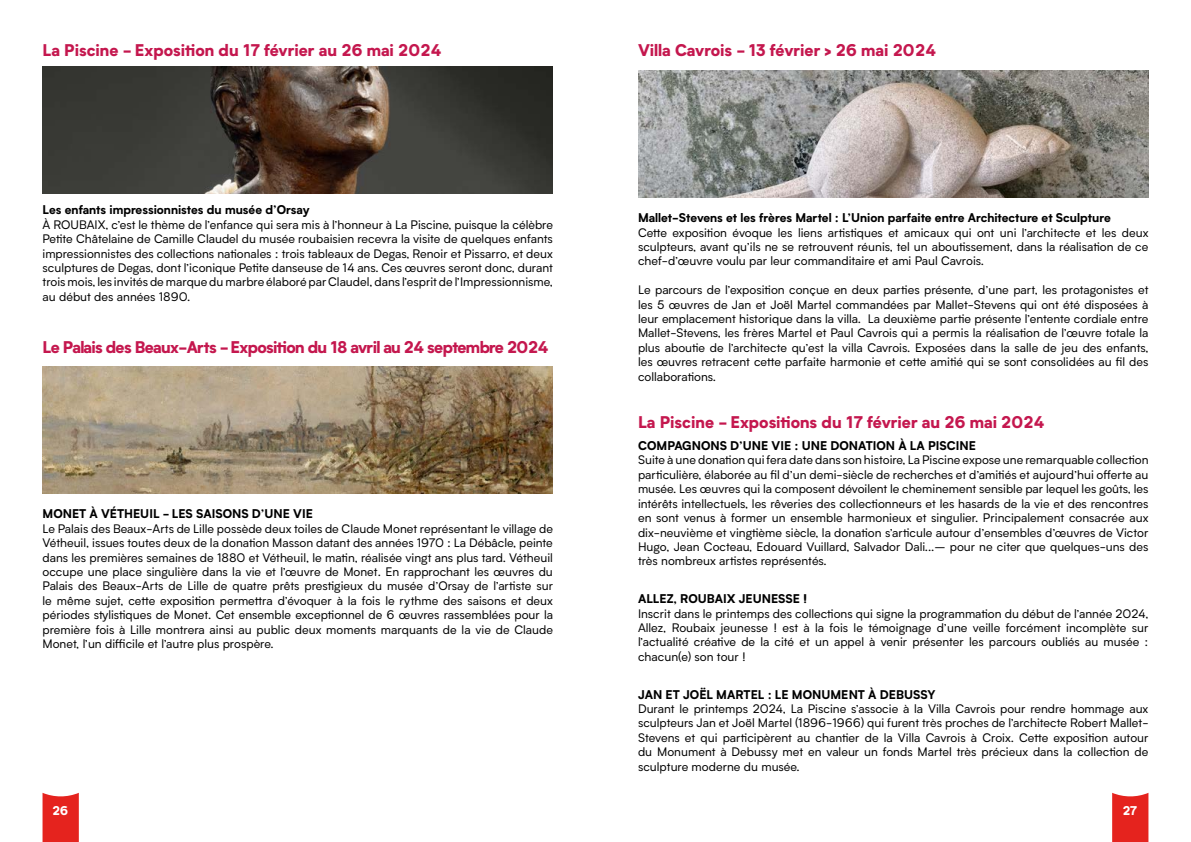
<style>
.page{position:relative;width:1191px;height:842px;background:#fff}
.page>*{position:absolute;margin:0;border:0;box-sizing:border-box;transform-origin:0 0}
.t1{font:900 16px "Biotif";color:#c4174e}
.t2{font:900 16px "Biotif";letter-spacing:-.04em;color:#c4174e}
.t3{font:12px/14.4px "Biotif";color:#000;text-align:justify}
.t4{font:800 12px "Biotif";color:#000}
.t5{font:900 12px "Biotif";color:#fff}
</style>
<div class="page">
<svg style="left:43px;top:793px;width:36px;height:49px;background:#e62d29"></svg>
<svg style="left:1112px;top:793px;width:36px;height:49px;background:#e62d29"></svg>
<img style="left:43px;top:366px;width:510px;height:128px">
<img style="left:638px;top:70px;width:510px;height:128px">
<img style="left:43px;top:66px;width:510px;height:128px">
<h1 class="t1" style="left:43px;top:38px;width:400px">La Piscine - Exposition du 17 février au 26 mai 2024</h1>
<p class="t4" style="left:43px;top:201px;width:269px">Les enfants impressionnistes du musée d’Orsay</p>
<p class="t3" style="left:43px;top:217px;width:512px">À ROUBAIX, c’est le thème de l’enfance qui sera mis à l’honneur à La Piscine, puisque la célèbre Petite Châtelaine de Camille Claudel du musée roubaisien recevra la visite de quelques enfants impressionnistes des collections nationales : trois tableaux de Degas, Renoir et Pissarro, et deux sculptures de Degas, dont l’iconique Petite danseuse de 14 ans. Ces œuvres seront donc, durant trois mois, les invités de marque du marbre élaboré par Claudel, dans l’esprit de l’Impressionnisme, au début des années 1890.</p>
<h1 class="t2" style="left:43px;top:334px;width:507px">Le Palais des Beaux-Arts - Exposition du 18 avril au 24 septembre 2024</h1>
<p class="t4" style="left:43px;top:505px;width:272px">MONET À VÉTHEUIL - LES SAISONS D’UNE VIE</p>
<p class="t3" style="left:43px;top:521px;width:512px">Le Palais des Beaux-Arts de Lille possède deux toiles de Claude Monet représentant le village de Vétheuil, issues toutes deux de la donation Masson datant des années 1970 : La Débâcle, peinte dans les premières semaines de 1880 et Vétheuil, le matin, réalisée vingt ans plus tard. Vétheuil occupe une place singulière dans la vie et l’œuvre de Monet. En rapprochant les œuvres du Palais des Beaux-Arts de Lille de quatre prêts prestigieux du musée d’Orsay de l’artiste sur le même sujet, cette exposition permettra d’évoquer à la fois le rythme des saisons et deux périodes stylistiques de Monet. Cet ensemble exceptionnel de 6 œuvres rassemblées pour la première fois à Lille montrera ainsi au public deux moments marquants de la vie de Claude Monet, l’un difficile et l’autre plus prospère.</p>
<h1 class="t1" style="left:638px;top:38px;width:299px">Villa Cavrois - 13 février &gt; 26 mai 2024</h1>
<p class="t4" style="left:638px;top:209px;width:474px">Mallet-Stevens et les frères Martel : L’Union parfaite entre Architecture et Sculpture</p>
<p class="t3" style="left:638px;top:225px;width:512px">Cette exposition évoque les liens artistiques et amicaux qui ont uni l’architecte et les deux sculpteurs, avant qu’ils ne se retrouvent réunis, tel un aboutissement, dans la réalisation de ce chef-d’œuvre voulu par leur commanditaire et ami Paul Cavrois.</p>
<p class="t3" style="left:638px;top:282px;width:512px">Le parcours de l’exposition conçue en deux parties présente, d’une part, les protagonistes et les 5 œuvres de Jan et Joël Martel commandées par Mallet-Stevens qui ont été disposées à leur emplacement historique dans la villa. La deuxième partie présente l’entente cordiale entre Mallet-Stevens, les frères Martel et Paul Cavrois qui a permis la réalisation de l’œuvre totale la plus aboutie de l’architecte qu’est la villa Cavrois. Exposées dans la salle de jeu des enfants, les œuvres retracent cette parfaite harmonie et cette amitié qui se sont consolidées au fil des collaborations.</p>
<h1 class="t1" style="left:638px;top:410px;width:408px">La Piscine - Expositions du 17 février au 26 mai 2024</h1>
<p class="t4" style="left:638px;top:436px;width:339px">COMPAGNONS D’UNE VIE : UNE DONATION À LA PISCINE</p>
<p class="t3" style="left:638px;top:452px;width:512px">Suite à une donation qui fera date dans son histoire, La Piscine expose une remarquable collection particulière, élaborée au fil d’un demi-siècle de recherches et d’amitiés et aujourd’hui offerte au musée. Les œuvres qui la composent dévoilent le cheminement sensible par lequel les goûts, les intérêts intellectuels, les rêveries des collectionneurs et les hasards de la vie et des rencontres en sont venus à former un ensemble harmonieux et singulier. Principalement consacrée aux dix-neuvième et vingtième siècle, la donation s’articule autour d’ensembles d’œuvres de Victor Hugo, Jean Cocteau, Edouard Vuillard, Salvador Dali...– pour ne citer que quelques-uns des très nombreux artistes représentés.</p>
<p class="t4" style="left:638px;top:590px;width:171px">ALLEZ, ROUBAIX JEUNESSE !</p>
<p class="t3" style="left:638px;top:606px;width:512px">Inscrit dans le printemps des collections qui signe la programmation du début de l’année 2024, Allez, Roubaix jeunesse ! est à la fois le témoignage d’une veille forcément incomplète sur l’actualité créative de la cité et un appel à venir présenter les parcours oubliés au musée : chacun(e) son tour !</p>
<p class="t4" style="left:638px;top:685px;width:299px">JAN ET JOËL MARTEL : LE MONUMENT À DEBUSSY</p>
<p class="t3" style="left:638px;top:701px;width:512px">Durant le printemps 2024, La Piscine s’associe à la Villa Cavrois pour rendre hommage aux sculpteurs Jan et Joël Martel (1896-1966) qui furent très proches de l’architecte Robert Mallet-Stevens et qui participèrent au chantier de la Villa Cavrois à Croix. Cette exposition autour du Monument à Debussy met en valeur un fonds Martel très précieux dans la collection de sculpture moderne du musée.</p>
<p class="t5" style="left:52px;top:802px;width:17px">26</p>
<p class="t5" style="left:1122px;top:802px;width:16px">27</p>
</div>
